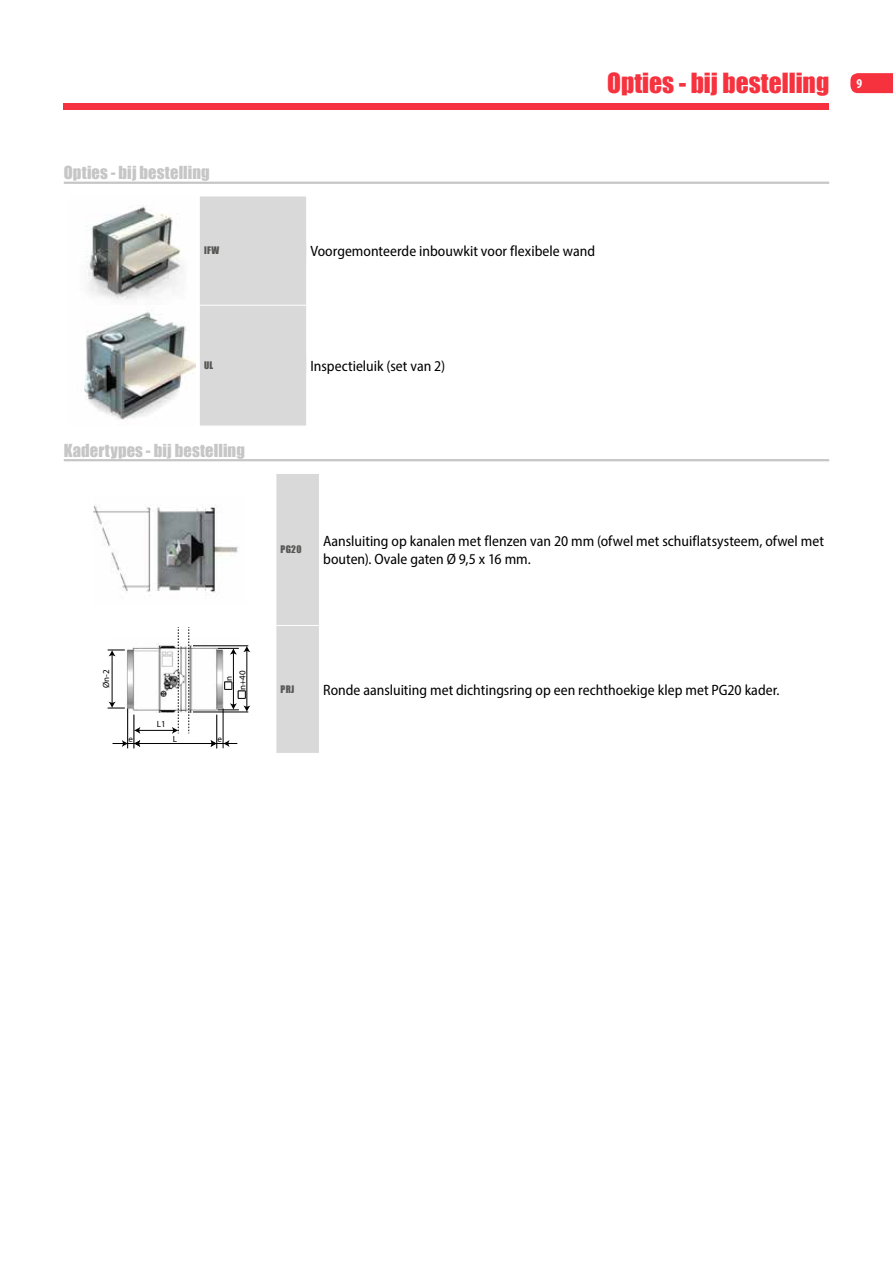
<style>
.page{position:relative;width:893px;height:1263px;background:#fff}
.page>*{position:absolute;margin:0;border:0;box-sizing:border-box;transform-origin:0 0}
.t1{font:25.5px "Impact";color:#f7323f}
.t2{font:16.5px "Impact";letter-spacing:.01em;color:#c6c6c6}
.t3{font:semi-condensed 15px/18px "Myriad Pro";color:#000}
.t4{font:9.6px "Impact";letter-spacing:.03em;color:#575756}
.t5{font:9px/13.5px "Myriad Pro";color:#000;text-align:center}
</style>
<div class="page">
<div style="left:64px;top:103px;width:765px;height:6px;background:#f7323f"></div>
<svg style="left:850px;top:73px;width:43px;height:20px"></svg>
<hr style="left:64px;top:182px;width:765px;height:2px;background:#c6c6c6">
<hr style="left:64px;top:459px;width:765px;height:2px;background:#c6c6c6">
<div style="left:200px;top:196px;width:106px;height:230px;background:#dad9d9"></div>
<hr style="left:200px;top:305px;width:106px;height:1px;background:#fff">
<img style="left:84px;top:205px;width:112px;height:215px">
<div style="left:204px;top:243px;width:102px;height:15px;background:#dad9d9"></div>
<div style="left:204px;top:358px;width:102px;height:15px;background:#dad9d9"></div>
<div style="left:276px;top:474px;width:43px;height:279px;background:#dad9d9"></div>
<hr style="left:276px;top:625px;width:43px;height:1px;background:#fff">
<img style="left:93px;top:504px;width:145px;height:89px">
<div style="left:281px;top:542px;width:38px;height:15px;background:#dad9d9"></div>
<img style="left:110px;top:638px;width:123px;height:82px">
<hr style="left:112px;top:654px;width:1px;height:49px;background:#000">
<svg style="left:108px;top:702px;width:17px;height:7px"></svg>
<svg style="left:108px;top:650px;width:17px;height:6px"></svg>
<hr style="left:127px;top:708px;width:1px;height:40px;background:#000">
<hr style="left:217px;top:715px;width:1px;height:33px;background:#000">
<hr style="left:134px;top:715px;width:1px;height:33px;background:#000">
<hr style="left:138px;top:730px;width:36px;height:1px;background:#000">
<svg style="left:134px;top:727px;width:6px;height:7px"></svg>
<hr style="left:138px;top:743px;width:74px;height:1px;background:#000">
<hr style="left:223px;top:708px;width:1px;height:40px;background:#000">
<svg style="left:113px;top:740px;width:27px;height:7px"></svg>
<svg style="left:210px;top:740px;width:27px;height:7px"></svg>
<svg style="left:172px;top:627px;width:7px;height:107px"></svg>
<svg style="left:189px;top:627px;width:1px;height:107px"></svg>
<hr style="left:233px;top:653px;width:1px;height:52px;background:#000">
<hr style="left:193px;top:645px;width:55px;height:1px;background:#000">
<hr style="left:247px;top:650px;width:1px;height:57px;background:#000">
<svg style="left:218px;top:646px;width:32px;height:9px"></svg>
<svg style="left:218px;top:682px;width:32px;height:30px"></svg>
<hr style="left:193px;top:712px;width:55px;height:1px;background:#000">
<div style="left:281px;top:681px;width:38px;height:15px;background:#dad9d9"></div>
<h1 class="t1" style="left:607px;top:63px;width:256px">Opties - bij bestelling <sup>9</sup></h1>
<p class="t2" style="left:64px;top:160px;width:148px">Opties - bij bestelling</p>
<p class="t4" style="left:204px;top:243px;width:17px">IFW</p>
<p class="t3" style="left:310px;top:242px;width:286px">Voorgemonteerde inbouwkit voor flexibele wand</p>
<p class="t4" style="left:204px;top:358px;width:11px">UL</p>
<p class="t3" style="left:310px;top:357px;width:136px">Inspectieluik (set van 2)</p>
<p class="t2" style="left:64px;top:438px;width:183px">Kadertypes - bij bestelling</p>
<p class="t4" style="left:281px;top:542px;width:22px">PG20</p>
<p class="t3" style="left:323px;top:532px;width:502px">Aansluiting op kanalen met flenzen van 20 mm (ofwel met schuiflatsysteem, ofwel met bouten). Ovale gaten Ø 9,5 x 16 mm.</p>
<p class="t5" style="left:99px;top:688px;width:20px;rotate:-90deg">Øn-2</p>
<p class="t5" style="left:157px;top:717px;width:10px">L1</p>
<p class="t5" style="left:128px;top:732px;width:6px">e</p>
<p class="t5" style="left:173px;top:732px;width:6px">L</p>
<p class="t5" style="left:222px;top:690px;width:21px;rotate:-90deg">n n+40</p>
<p class="t5" style="left:218px;top:732px;width:6px">e</p>
<p class="t4" style="left:281px;top:682px;width:15px">PRJ</p>
<p class="t3" style="left:323px;top:681px;width:458px">Ronde aansluiting met dichtingsring op een rechthoekige klep met PG20 kader.</p>
</div>
